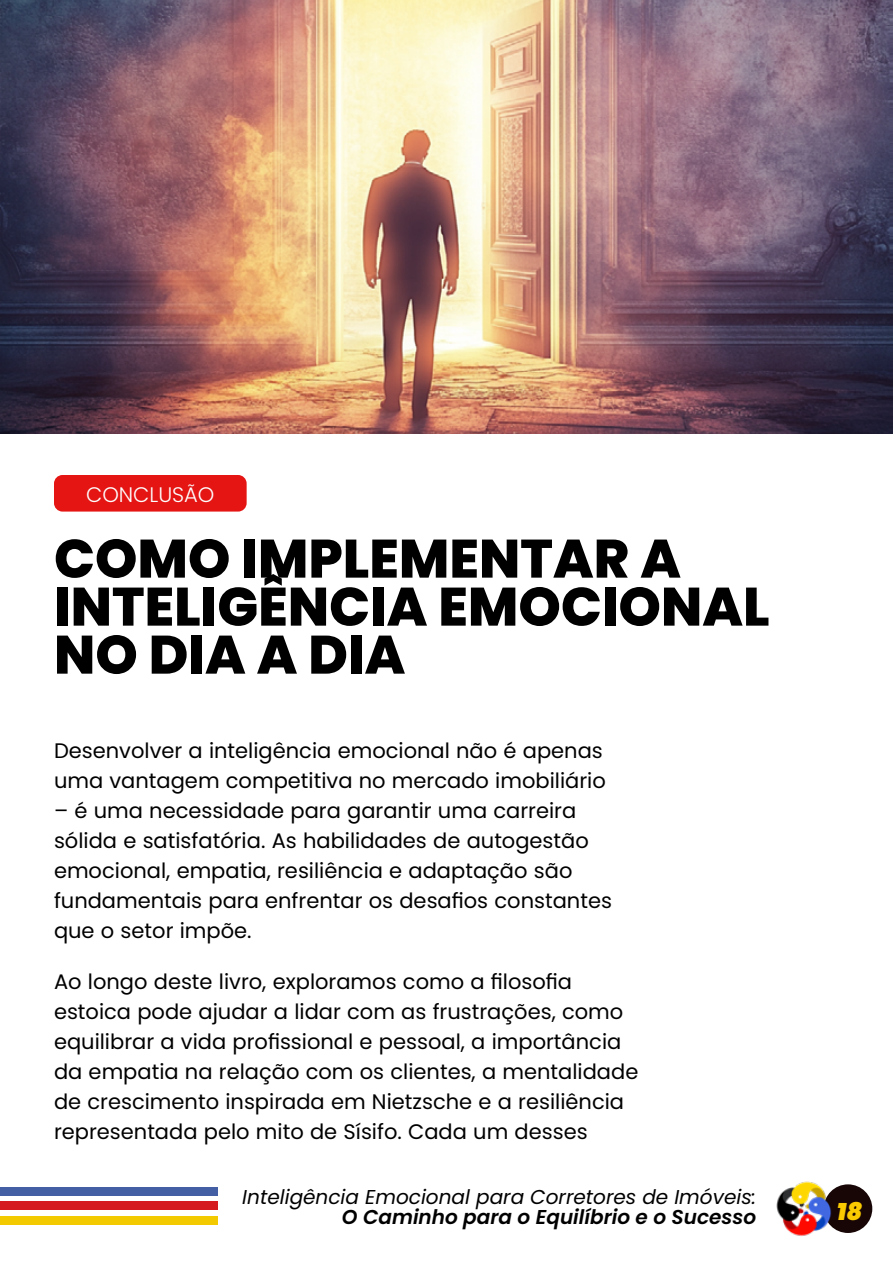
<style>
.page{position:relative;width:893px;height:1263px;background:#fff}
.page>*{position:absolute;margin:0;border:0;box-sizing:border-box;transform-origin:0 0}
.t1{font:800 54px/48px "Poppins";color:#000}
.t2{font:italic 900 24px "Poppins";color:#f9ca00}
.t3{font:21px/30px "Poppins";color:#000}
.t4{font:300 21px "Poppins";color:#fff}
.t5{font:italic 20.1px "Poppins";color:#000}
.t6{font:italic 600 20.1px "Poppins";color:#000}
</style>
<div class="page">
<div style="left:824px;top:1184px;width:48px;height:49px;background:#180607;border-radius:50%"></div>
<img style="left:776px;top:1181px;width:61px;height:55px">
<div style="left:0;top:1187px;width:217px;height:8px;background:#445fa4"></div>
<div style="left:0;top:1201px;width:217px;height:9px;background:#d61b20"></div>
<div style="left:0;top:1216px;width:217px;height:8px;background:#f3ca00"></div>
<div style="left:54px;top:475px;width:193px;height:37px;background:#e41513;border-radius:9px"></div>
<img style="left:0;top:0;width:893px;height:434px">
<p class="t4" style="left:86px;top:483px;width:130px">CONCLUSÃO</p>
<h1 class="t1" style="left:54px;top:535px;width:717px">COMO IMPLEMENTAR A<br>INTELIGÊNCIA EMOCIONAL<br>NO DIA A DIA</h1>
<p class="t3" style="left:54px;top:735px;width:553px">Desenvolver a inteligência emocional não é apenas uma vantagem competitiva no mercado imobiliário</p>
<p class="t3" style="left:54px;top:795px;width:559px">– é uma necessidade para garantir uma carreira sólida e satisfatória. As habilidades de autogestão emocional, empatia, resiliência e adaptação são fundamentais para enfrentar os desafios constantes que o setor impõe.</p>
<p class="t3" style="left:54px;top:967px;width:586px">Ao longo deste livro, exploramos como a filosofia estoica pode ajudar a lidar com as frustrações, como equilibrar a vida profissional e pessoal, a importância da empatia na relação com os clientes, a mentalidade de crescimento inspirada em Nietzsche e a resiliência representada pelo mito de Sísifo. Cada um desses</p>
<p class="t5" style="left:242px;top:1185px;width:515px">Inteligência Emocional para Corretores de Imóveis:</p>
<p class="t6" style="left:342px;top:1205px;width:416px">O Caminho para o Equilíbrio e o Sucesso</p>
<p class="t2" style="left:837px;top:1197px;width:27px">18</p>
</div>
